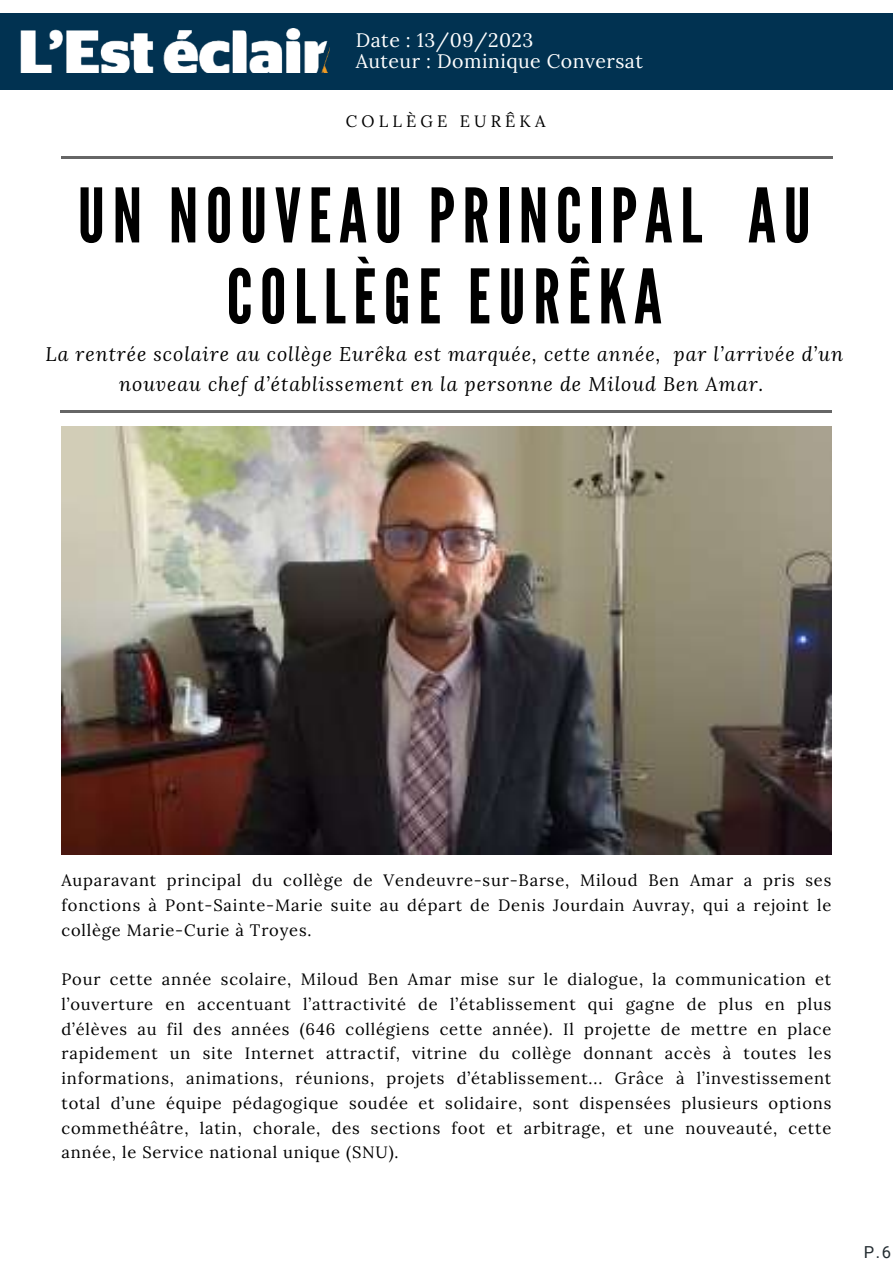
<style>
.page{position:relative;width:893px;height:1264px;background:#fff}
.page>*{position:absolute;margin:0;border:0;box-sizing:border-box;transform-origin:0 0}
.t1{font:75px/81px "League Gothic";letter-spacing:.1em;color:#000;text-align:center}
.t2{font:italic 19.65px/29.2px "Lora";letter-spacing:.05em;color:#000;text-align:center}
.t3{font:19.5px/21.3px "Lora";letter-spacing:.025em;color:#fff}
.t4{font:16.5px/24.8px "Lora";letter-spacing:.05em;color:#000;text-align:justify}
.t5{font:16.5px "Lora";letter-spacing:.25em;color:#000}
.t6{font:16.5px "Roboto";color:#232c31}
</style>
<div class="page">
<img style="left:61px;top:427px;width:770px;height:427px">
<hr style="left:61px;top:156px;width:771px;height:2px;background:#666">
<hr style="left:60px;top:410px;width:771px;height:2px;background:#666">
<div style="left:0;top:13px;width:892px;height:76px;background:#013251"></div>
<img style="left:21px;top:28px;width:308px;height:44px">
<p class="t3" style="left:356px;top:29px;width:289px">Date : 13/09/2023<br>Auteur : Dominique Conversat</p>
<p class="t5" style="left:346px;top:111px;width:201px">COLLÈGE EURÊKA</p>
<h1 class="t1" style="left:78px;top:177px;width:734px">UN NOUVEAU PRINCIPAL AU<br>COLLÈGE EURÊKA</h1>
<p class="t2" style="left:45px;top:339px;width:799px">La rentrée scolaire au collège Eurêka est marquée, cette année, par l’arrivée d’un nouveau chef d’établissement en la personne de Miloud Ben Amar.</p>
<p class="t4" style="left:61px;top:867px;width:771px">Auparavant principal du collège de Vendeuvre-sur-Barse, Miloud Ben Amar a pris ses fonctions à Pont-Sainte-Marie suite au départ de Denis Jourdain Auvray, qui a rejoint le collège Marie-Curie à Troyes.</p>
<p class="t4" style="left:61px;top:966px;width:771px">Pour cette année scolaire, Miloud Ben Amar mise sur le dialogue, la communication et l’ouverture en accentuant l’attractivité de l’établissement qui gagne de plus en plus d’élèves au fil des années (646 collégiens cette année). Il projette de mettre en place rapidement un site Internet attractif, vitrine du collège donnant accès à toutes les informations, animations, réunions, projets d’établissement... Grâce à l’investissement total d’une équipe pédagogique soudée et solidaire, sont dispensées plusieurs options commethéâtre, latin, chorale, des sections foot et arbitrage, et une nouveauté, cette année, le Service national unique (SNU).</p>
<p class="t6" style="left:863px;top:1243px;width:29px">P.6</p>
</div>
